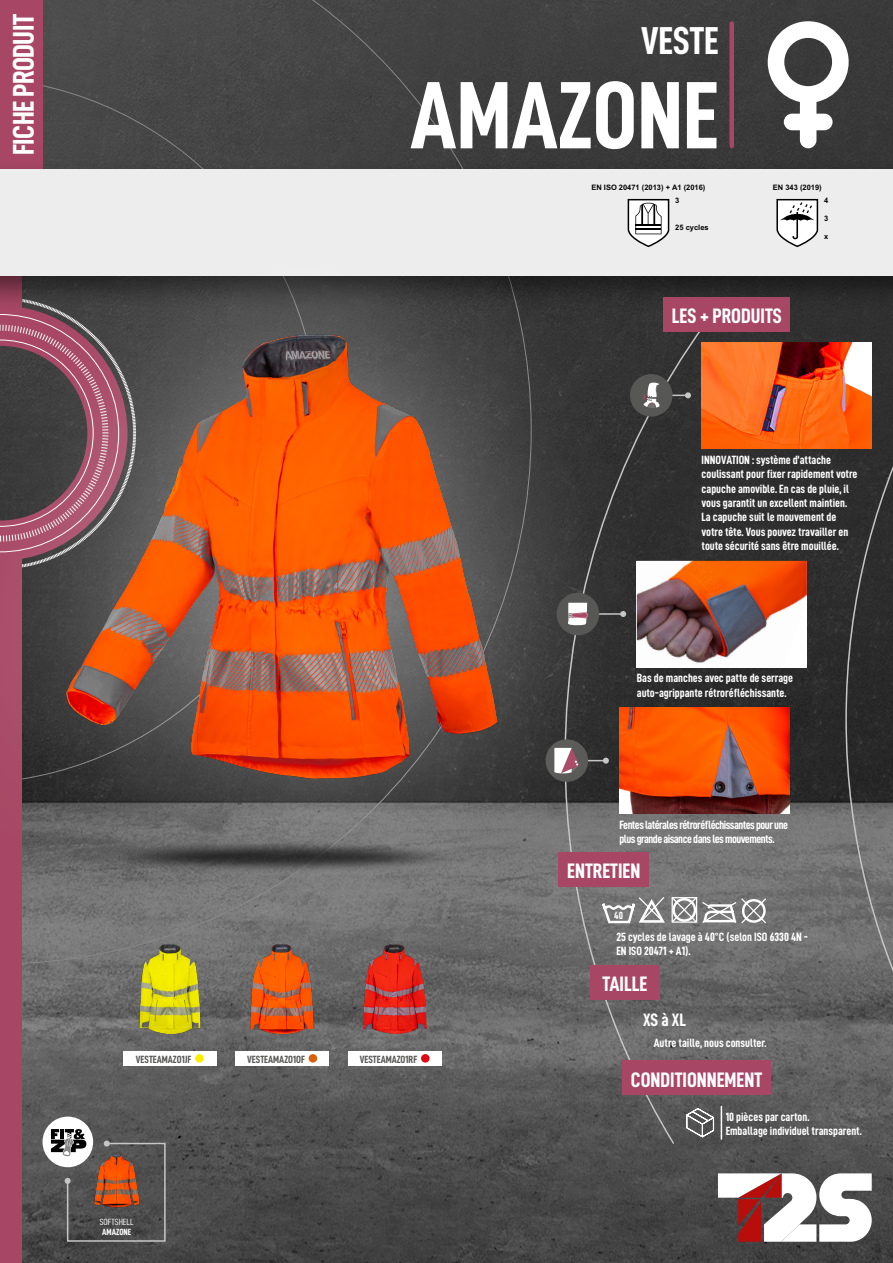
<style>
.page{position:relative;width:893px;height:1263px;background:#fff}
.page>*{position:absolute;margin:0;border:0;box-sizing:border-box;transform-origin:0 0}
.t1{font:96px "D DIN Condensed Bold";color:#fff}
.t2{font:39px "D DIN Condensed Bold";color:#fff}
.t3{font:30px "D DIN Condensed Bold";letter-spacing:-.02em;color:#fff}
.t4{font:21px "D DIN Condensed Bold";color:#fff}
.t5{font:18px "D DIN Condensed Bold";color:#fff}
.t6{font:12px/14.4px "D DIN Condensed Bold";color:#fff}
.t7{font:12px/14.4px "D DIN Condensed Bold";letter-spacing:-.04em;color:#fff}
.t8{font:10.5px "D DIN Condensed Bold";color:#575756}
.t9{font:10.5px "D DIN Condensed Bold";color:#fff}
.t10{font:9px "D DIN Condensed";color:#fff}
.t11{font:9px "D DIN Condensed Bold";color:#fff}
.t12{font:700 7.5px/13.2px "Arial";color:#000}
</style>
<div class="page">
<img style="left:21px;top:924px;width:872px;height:339px">
<div style="left:43px;top:0;width:422px;height:146px;background:#464646"></div>
<svg style="left:564px;top:925px;width:163px;height:220px;background:#626262"></svg>
<svg style="left:845px;top:924px;width:48px;height:128px;background:#686868"></svg>
<div style="left:0;top:0;width:43px;height:170px;background:#a74765"></div>
<div style="left:0;top:539px;width:21px;height:724px;background:#a74765"></div>
<svg style="left:718px;top:1173px;width:154px;height:69px"></svg>
<div style="left:123px;top:1051px;width:93px;height:14px;background:#fff"></div>
<div style="left:195px;top:1054px;width:9px;height:8px;background:#ffed00;border-radius:50%"></div>
<img style="left:123px;top:970px;width:93px;height:81px">
<div style="left:236px;top:1051px;width:93px;height:14px;background:#fff"></div>
<div style="left:309px;top:1054px;width:8px;height:8px;background:#da5f06;border-radius:50%"></div>
<img style="left:236px;top:970px;width:93px;height:81px">
<div style="left:348px;top:1051px;width:93px;height:14px;background:#fff"></div>
<div style="left:421px;top:1054px;width:9px;height:8px;background:#e30613;border-radius:50%"></div>
<img style="left:348px;top:970px;width:93px;height:81px">
<svg style="left:465px;top:0;width:428px;height:924px;background:#6c5850"></svg>
<svg style="left:682px;top:896px;width:85px;height:29px"></svg>
<div style="left:590px;top:965px;width:70px;height:35px;background:#a74765"></div>
<div style="left:622px;top:1060px;width:149px;height:35px;background:#a74765"></div>
<svg style="left:685px;top:1107px;width:30px;height:31px"></svg>
<hr style="left:721px;top:1106px;width:1px;height:33px;background:#fff">
<div style="left:0;top:146px;width:682px;height:824px;background:#fff;opacity:.5"></div>
<img style="left:49px;top:276px;width:466px;height:562px">
<img style="left:81px;top:838px;width:403px;height:37px">
<hr style="left:574px;top:613px;width:49px;height:2px;background:#c6c6c6">
<svg style="left:620px;top:611px;width:6px;height:6px"></svg>
<div style="left:557px;top:593px;width:42px;height:42px;background:#575756;border-radius:50%"></div>
<svg style="left:568px;top:603px;width:20px;height:22px"></svg>
<img style="left:637px;top:561px;width:170px;height:106px">
<div style="left:43px;top:1116px;width:50px;height:51px;background:#fff;border-radius:50%"></div>
<svg style="left:51px;top:1129px;width:115px;height:113px;background:#6f5d54"></svg>
<svg style="left:627px;top:198px;width:43px;height:50px"></svg>
<hr style="left:636px;top:228px;width:25px;height:2px;background:#000">
<svg style="left:776px;top:198px;width:43px;height:50px"></svg>
<h3 class="t3" style="left:7px;top:155px;width:142px;rotate:-90deg">FICHE PRODUIT</h3>
<h2 class="t2" style="left:641px;top:19px;width:79px">VESTE</h2>
<h1 class="t1" style="left:410px;top:63px;width:310px">AMAZONE</h1>
<p class="t12" style="left:675px;top:181px;width:32px;text-indent:-84px">EN ISO 20471 (2013) + A1 (2016)<br>3</p>
<p class="t12" style="left:675px;top:221px;width:35px">25 cycles</p>
<p class="t12" style="left:773px;top:181px;width:50px">EN 343 (2019)</p>
<p class="t12" style="left:824px;top:194px;width:6px">4</p>
<p class="t12" style="left:824px;top:212px;width:6px">3</p>
<p class="t12" style="left:824px;top:230px;width:6px">x</p>
<h3 class="t4" style="left:672px;top:304px;width:111px">LES + PRODUITS</h3>
<p class="t6" style="left:702px;top:452px;width:157px">INNOVATION : système d’attache coulissant pour fixer rapidement votre capuche amovible. En cas de pluie, il vous garantit un excellent maintien.<br>La capuche suit le mouvement de votre tête. Vous pouvez travailler en toute sécurité sans être mouillée.</p>
<p class="t6" style="left:637px;top:671px;width:158px">Bas de manches avec patte de serrage auto-agrippante rétroréfléchissante.</p>
<p class="t7" style="left:619px;top:817px;width:170px">Fentes latérales rétroréfléchissantes pour une plus grande aisance dans les mouvements.</p>
<h3 class="t4" style="left:567px;top:859px;width:75px">ENTRETIEN</h3>
<p class="t9" style="left:614px;top:909px;width:10px">40</p>
<p class="t6" style="left:616px;top:929px;width:193px">25 cycles de lavage à 40°C (selon ISO 6330 4N -<br>EN ISO 20471 + A1).</p>
<h3 class="t4" style="left:603px;top:972px;width:46px">TAILLE</h3>
<p class="t8" style="left:136px;top:1053px;width:57px">VESTEAMAZO1JF</p>
<p class="t8" style="left:247px;top:1053px;width:59px">VESTEAMAZO1OF</p>
<p class="t8" style="left:360px;top:1053px;width:59px">VESTEAMAZO1RF</p>
<p class="t10" style="left:100px;top:1216px;width:35px">SOFTSHELL</p>
<p class="t11" style="left:102px;top:1227px;width:30px">AMAZONE</p>
<h3 class="t5" style="left:643px;top:1010px;width:44px">XS à XL</h3>
<p class="t6" style="left:654px;top:1035px;width:114px">Autre taille, nous consulter.</p>
<h3 class="t4" style="left:631px;top:1068px;width:133px">CONDITIONNEMENT</h3>
<p class="t6" style="left:726px;top:1109px;width:138px">10 pièces par carton.<br>Emballage individuel transparent.</p>
</div>
